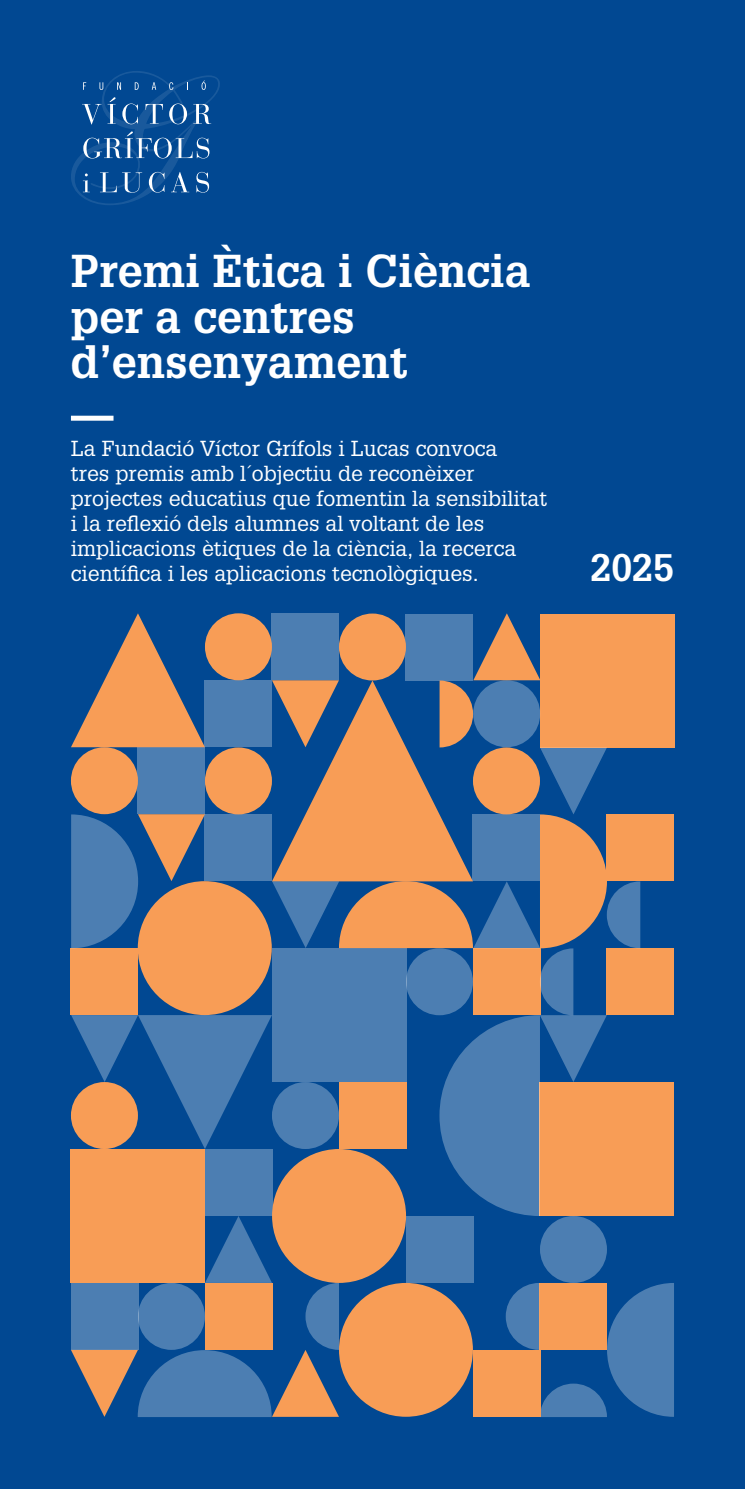
<style>
.page{position:relative;width:745px;height:1489px;background:#fff}
.page>*{position:absolute;margin:0;border:0;box-sizing:border-box;transform-origin:0 0}
.t1{font:700 45px/45px "Glypha LT Std";color:#fff}
.t2{font:700 37.5px "Glypha LT Std";color:#fff}
.t3{font:21.25px/25px "Glypha LT Std";color:#fff}
</style>
<div class="page">
<div style="left:0;top:0;width:744px;height:1488px;background:#014892"></div>
<svg style="left:71px;top:71px;width:149px;height:134px"></svg>
<div style="left:71px;top:415px;width:42px;height:5px;background:#fff"></div>
<svg style="left:71px;top:613px;width:602px;height:803px"></svg>
<div style="left:71px;top:1282px;width:67px;height:67px;background:#4c7eb2"></div>
<div style="left:473px;top:1349px;width:67px;height:67px;background:#f89d56"></div>
<h1 class="t1" style="left:71px;top:248px;width:461px">Premi Ètica i Ciència per a centres d’ensenyament</h1>
<p class="t3" style="left:71px;top:436px;width:477px">La Fundació Víctor Grífols i Lucas convoca<br>tres premis amb l´objectiu de reconèixer projectes educatius que fomentin la sensibilitat i la reflexió dels alumnes al voltant de les implicacions ètiques de la ciència, la recerca científica i les aplicacions tecnològiques.</p>
<h2 class="t2" style="left:590px;top:545px;width:85px">2025</h2>
</div>
